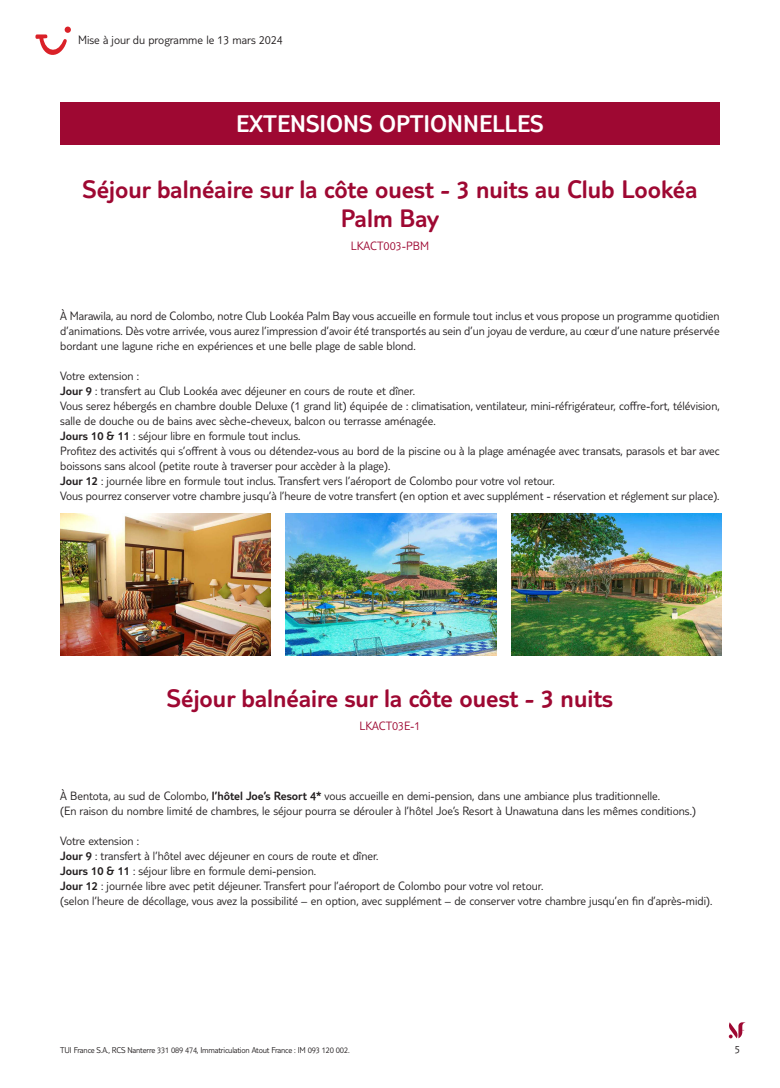
<style>
.page{position:relative;width:780px;height:1088px;background:#fff}
.page>*{position:absolute;margin:0;border:0;box-sizing:border-box;transform-origin:0 0}
.t1{font:300 26.25px/28.8px "TUI Type";color:#9e0832;text-align:center}
.t2{font:300 25px "TUI Type";color:#fff}
.t3{font:300 12.5px/15px "TUI Type";color:#231f20}
.t4{font:300 12.5px "TUI Type";color:#9e0832}
.t5{font:300 11.25px "TUI Type";color:#231f20}
.t6{font:300 8.75px "TUI Type";letter-spacing:-.02em;color:#231f20}
.s1{font-style:inherit}
</style>
<div class="page">
<svg style="left:728px;top:1022px;width:18px;height:16px"></svg>
<div style="left:60px;top:102px;width:659px;height:43px;background:#9e0832"></div>
<img style="left:60px;top:513px;width:210px;height:142px">
<img style="left:286px;top:513px;width:210px;height:142px">
<img style="left:511px;top:513px;width:210px;height:142px">
<svg style="left:35px;top:27px;width:36px;height:28px"></svg>
<p class="t3" style="left:78px;top:32px;width:206px">Mise à jour du programme le 13 mars 2024</p>
<h2 class="t2" style="left:236px;top:109px;width:309px">EXTENSIONS OPTIONNELLES</h2>
<h1 class="t1" style="left:82px;top:175px;width:616px">Séjour balnéaire sur la côte ouest - 3 nuits au Club Lookéa<br>Palm Bay</h1>
<p class="t4" style="left:351px;top:238px;width:80px">LKACT003-PBM</p>
<p class="t3" style="left:60px;top:308px;width:661px;text-align:justify">À Marawila, au nord de Colombo, notre Club Lookéa Palm Bay vous accueille en formule tout inclus et vous propose un programme quotidien d’animations. Dès votre arrivée, vous aurez l’impression d’avoir été transportés au sein d’un joyau de verdure, au cœur d’une nature préservée bordant une lagune riche en expériences et une belle plage de sable blond.</p>
<p class="t3" style="left:60px;top:368px;width:661px">Votre extension :<br><span class="s1">Jour 9</span> : transfert au Club Lookéa avec déjeuner en cours de route et dîner.<br>Vous serez hébergés en chambre double Deluxe (1 grand lit) équipée de : climatisation, ventilateur, mini-réfrigérateur, coffre-fort, télévision, salle de douche ou de bains avec sèche-cheveux, balcon ou terrasse aménagée.<br><span class="s1">Jours 10 &amp; 11</span> : séjour libre en formule tout inclus.<br>Profitez des activités qui s’offrent à vous ou détendez-vous au bord de la piscine ou à la plage aménagée avec transats, parasols et bar avec boissons sans alcool (petite route à traverser pour accèder à la plage).<br><span class="s1">Jour 12</span> : journée libre en formule tout inclus. Transfert vers l’aéroport de Colombo pour votre vol retour.<br>Vous pourrez conserver votre chambre jusqu’à l’heure de votre transfert (en option et avec supplément - réservation et réglement sur place).</p>
<h1 class="t1" style="left:167px;top:683px;width:447px">Séjour balnéaire sur la côte ouest - 3 nuits</h1>
<p class="t4" style="left:359px;top:718px;width:63px">LKACT03E-1</p>
<p class="t3" style="left:60px;top:788px;width:637px">À Bentota, au sud de Colombo, <span class="s1">l’hôtel Joe’s Resort 4*</span> vous accueille en demi-pension, dans une ambiance plus traditionnelle.<br>(En raison du nombre limité de chambres, le séjour pourra se dérouler à l’hôtel Joe’s Resort à Unawatuna dans les mêmes conditions.)</p>
<p class="t3" style="left:60px;top:833px;width:653px">Votre extension :<br><span class="s1">Jour 9</span> : transfert à l’hôtel avec déjeuner en cours de route et dîner.<br><span class="s1">Jours 10 &amp; 11</span> : séjour libre en formule demi-pension.<br><span class="s1">Jour 12</span> : journée libre avec petit déjeuner. Transfert pour l’aéroport de Colombo pour votre vol retour.<br>(selon l’heure de décollage, vous avez la possibilité – en option, avec supplément – de conserver votre chambre jusqu’en fin d’après-midi).</p>
<p class="t6" style="left:60px;top:1045px;width:291px">TUI France S.A., RCS Nanterre 331 089 474, Immatriculation Atout France : IM 093 120 002.</p>
<p class="t5" style="left:734px;top:1042px;width:7px">5</p>
</div>
